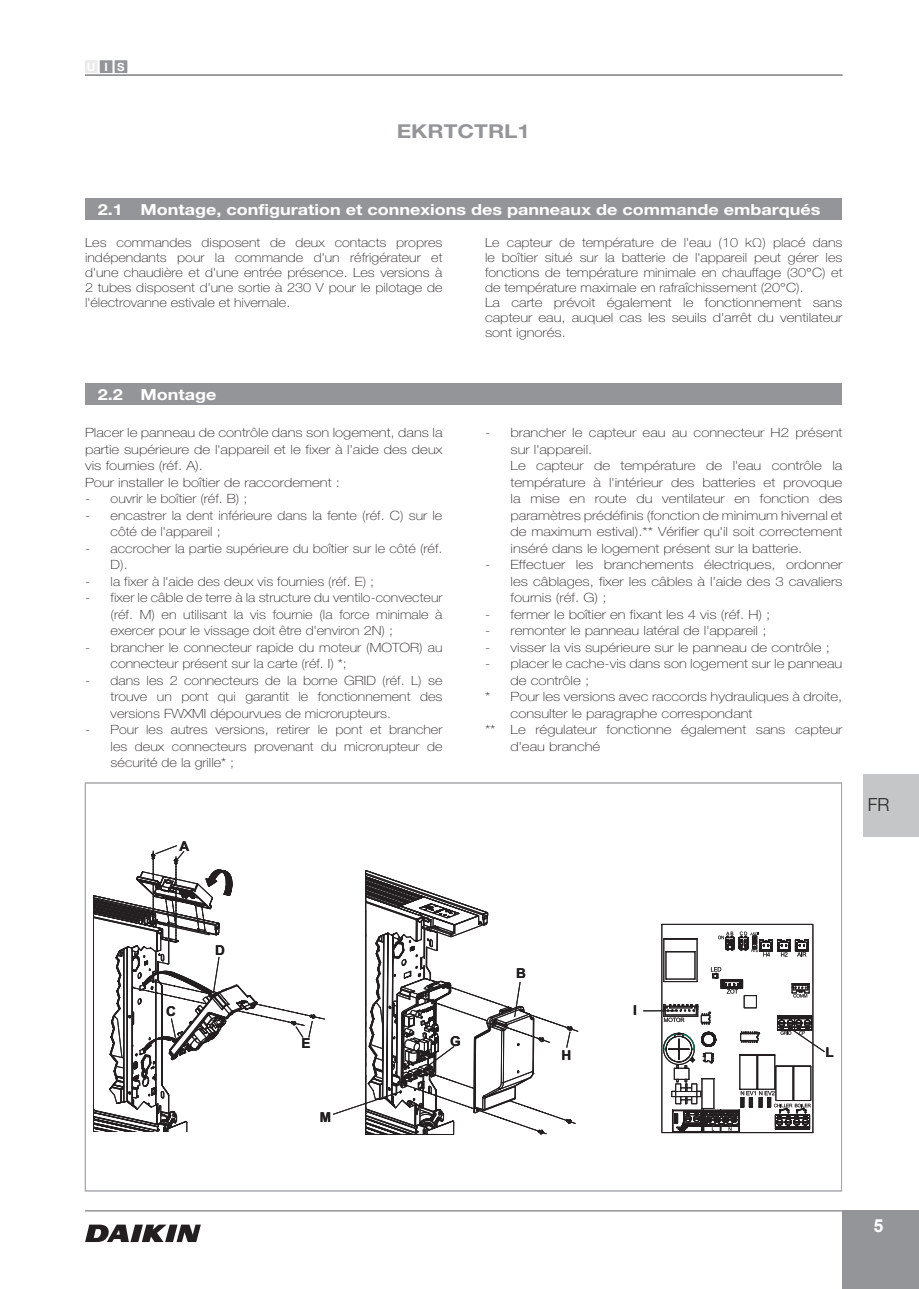
<style>
.page{position:relative;width:919px;height:1289px;background:#fff}
.page>*{position:absolute;margin:0;border:0;box-sizing:border-box;transform-origin:0 0}
.Capitolo_non_numerat{font:700 19.2px "Helvetica Neue LT Std";color:#939598;scale:1.18 1}
.t1{font:300 18px "Helvetica Neue LT Std";color:#231f20}
.t2{font:700 18px "Arial";color:#fff}
.Capitolo_non_numerat-2{font:700 15.3px "Helvetica Neue LT Std";color:#fff;scale:1.18 1}
.t3{font:700 13.65px "Arial";color:#231f20}
.Rientro_Testo{font:100 12.75px/16.5px "Helvetica Neue LT Std";color:#231f20;scale:1.18 1}
.Rientro_Testo-2{font:100 12.75px/16.5px "Helvetica Neue LT Std";color:#231f20;scale:1.13 1}
.Testo{font:100 12.75px/15px "Helvetica Neue LT Std";color:#231f20;text-align:justify;scale:1.13 1}
.Testo-2{font:100 12.75px/15px "Helvetica Neue LT Std";color:#231f20;text-align:justify;scale:1.18 1}
.t4{font:700 11.4px "Helvetica Neue LT Std";color:#fff}
</style>
<div class="page">
<hr style="left:85px;top:1209px;width:757px;height:2px;background:#939598">
<div style="left:842px;top:1209px;width:76px;height:79px;background:#939598"></div>
<hr style="left:85px;top:74px;width:757px;height:2px;background:#939598">
<div style="left:115px;top:61px;width:12px;height:11px;background:#939598"></div>
<div style="left:115px;top:60px;width:12px;height:13px;border:1px solid #939598"></div>
<div style="left:100px;top:61px;width:12px;height:11px;background:#939598"></div>
<div style="left:100px;top:60px;width:12px;height:13px;border:1px solid #939598"></div>
<div style="left:85px;top:61px;width:12px;height:11px;background:#e9eaea"></div>
<div style="left:85px;top:198px;width:756px;height:21px;background:#939598"></div>
<div style="left:85px;top:383px;width:756px;height:21px;background:#939598"></div>
<svg style="left:85px;top:1224px;width:116px;height:17px"></svg>
<div style="left:863px;top:773px;width:55px;height:63px;background:#c5c6c8"></div>
<svg style="left:93px;top:845px;width:222px;height:287px"></svg>
<svg style="left:333px;top:870px;width:245px;height:265px"></svg>
<svg style="left:643px;top:924px;width:182px;height:208px"></svg>
<p class="t4" style="left:87px;top:60px;width:39px">UIS</p>
<p class="Capitolo_non_numerat" style="left:396px;top:119px;width:114px">EKRTCTRL1</p>
<p class="Capitolo_non_numerat-2" style="left:140px;top:200px;width:577px">Montage, configuration et connexions des panneaux de commande embarqués</p>
<p class="Testo" style="left:85px;top:235px;width:318px">Les commandes disposent de deux contacts propres indépendants pour la commande d'un réfrigérateur et d'une chaudière et d'une entrée présence. Les versions à 2 tubes disposent d'une sortie à 230 V pour le pilotage de l'électrovanne estivale et hivernale.</p>
<p class="Testo" style="left:485px;top:235px;width:318px">Le capteur de température de l'eau (10 kΩ) placé dans le boîtier situé sur la batterie de l'appareil peut gérer les fonctions de température minimale en chauffage (30°C) et de température maximale en rafraîchissement (20°C).</p>
<p class="Capitolo_non_numerat-2" style="left:98px;top:200px;width:23px">2.1</p>
<p class="Testo-2" style="left:485px;top:295px;width:304px">La carte prévoit également le fonctionnement sans capteur eau, auquel cas les seuils d'arrêt du ventilateur sont ignorés.</p>
<p class="Capitolo_non_numerat-2" style="left:98px;top:385px;width:23px">2.2</p>
<p class="Capitolo_non_numerat-2" style="left:140px;top:385px;width:66px">Montage</p>
<p class="Testo-2" style="left:85px;top:424px;width:304px;line-height:16.5px">Placer le panneau de contrôle dans son logement, dans la partie supérieure de l'appareil et le fixer à l'aide des deux vis fournies (réf. A).</p>
<p class="Testo-2" style="left:85px;top:474px;width:217px">Pour installer le boîtier de raccordement :</p>
<p class="Rientro_Testo-2" style="left:85px;top:490px;width:145px">- ouvrir le boîtier (réf. B) ;</p>
<p class="Rientro_Testo-2" style="left:111px;top:507px;width:295px;text-indent:-26px">- encastrer la dent inférieure dans la fente (réf. C) sur le côté de l'appareil ;</p>
<p class="Rientro_Testo-2" style="left:111px;top:540px;width:295px;text-indent:-26px">- accrocher la partie supérieure du boîtier sur le côté (réf.<br>D).</p>
<p class="Rientro_Testo-2" style="left:85px;top:573px;width:257px">- la fixer à l'aide des deux vis fournies (réf. E) ;</p>
<p class="Rientro_Testo-2" style="left:111px;top:589px;width:295px;text-align:justify;text-indent:-26px">- fixer le câble de terre à la structure du ventilo-convecteur (réf. M) en utilisant la vis fournie (la force minimale à exercer pour le vissage doit être d'environ 2N) ;</p>
<p class="Rientro_Testo-2" style="left:111px;top:639px;width:295px;text-indent:-26px">- brancher le connecteur rapide du moteur (MOTOR) au connecteur présent sur la carte (réf. I) *;</p>
<p class="Rientro_Testo-2" style="left:111px;top:672px;width:295px;text-align:justify;text-indent:-26px">- dans les 2 connecteurs de la borne GRID (réf. L) se trouve un pont qui garantit le fonctionnement des versions FWXMI dépourvues de microrupteurs.</p>
<p class="Rientro_Testo-2" style="left:111px;top:721px;width:295px;text-align:justify;text-indent:-26px">- Pour les autres versions, retirer le pont et brancher les deux connecteurs provenant du microrupteur de sécurité de la grille* ;</p>
<p class="t3" style="left:179px;top:836px;width:11px">A</p>
<p class="Rientro_Testo" style="left:510px;top:424px;width:283px;text-indent:-26px">- brancher le capteur eau au connecteur H2 présent sur l'appareil.</p>
<p class="Rientro_Testo" style="left:510px;top:457px;width:283px;text-align:justify">Le capteur de température de l'eau contrôle la température à l'intérieur des batteries et provoque la mise en route du ventilateur en fonction des paramètres prédéfinis (fonction de minimum hivernal et de maximum estival).** Vérifier qu'il soit correctement inséré dans le logement présent sur la batterie.</p>
<p class="Rientro_Testo" style="left:510px;top:556px;width:283px;text-align:justify;text-indent:-26px">- Effectuer les branchements électriques, ordonner les câblages, fixer les câbles à l'aide des 3 cavaliers fournis (réf. G) ;</p>
<p class="Rientro_Testo" style="left:485px;top:606px;width:243px">- fermer le boîtier en fixant les 4 vis (réf. H) ;</p>
<p class="Rientro_Testo" style="left:485px;top:622px;width:240px">- remonter le panneau latéral de l'appareil ;</p>
<p class="Rientro_Testo" style="left:485px;top:639px;width:294px">- visser la vis supérieure sur le panneau de contrôle ;</p>
<p class="Rientro_Testo" style="left:510px;top:655px;width:283px;text-indent:-26px">- placer le cache-vis dans son logement sur le panneau de contrôle ;</p>
<p class="Rientro_Testo" style="left:510px;top:688px;width:283px;text-indent:-26px">* Pour les versions avec raccords hydrauliques à droite, consulter le paragraphe correspondant</p>
<p class="Rientro_Testo" style="left:510px;top:721px;width:283px;text-indent:-26px">** Le régulateur fonctionne également sans capteur d'eau branché</p>
<h2 class="t1" style="left:867px;top:794px;width:23px">FR</h2>
<p class="t3" style="left:166px;top:1001px;width:11px">C</p>
<p class="t3" style="left:215px;top:940px;width:11px">D</p>
<p class="t3" style="left:301px;top:1034px;width:11px">E</p>
<p class="t3" style="left:320px;top:1107px;width:13px">M</p>
<p class="t3" style="left:450px;top:1031px;width:12px">G</p>
<p class="t3" style="left:516px;top:963px;width:11px">B</p>
<p class="t3" style="left:561px;top:1045px;width:11px">H</p>
<p class="t3" style="left:633px;top:1000px;width:5px">I</p>
<p class="t3" style="left:825px;top:1042px;width:10px">L</p>
<h2 class="t2" style="left:873px;top:1212px;width:12px">5</h2>
</div>
